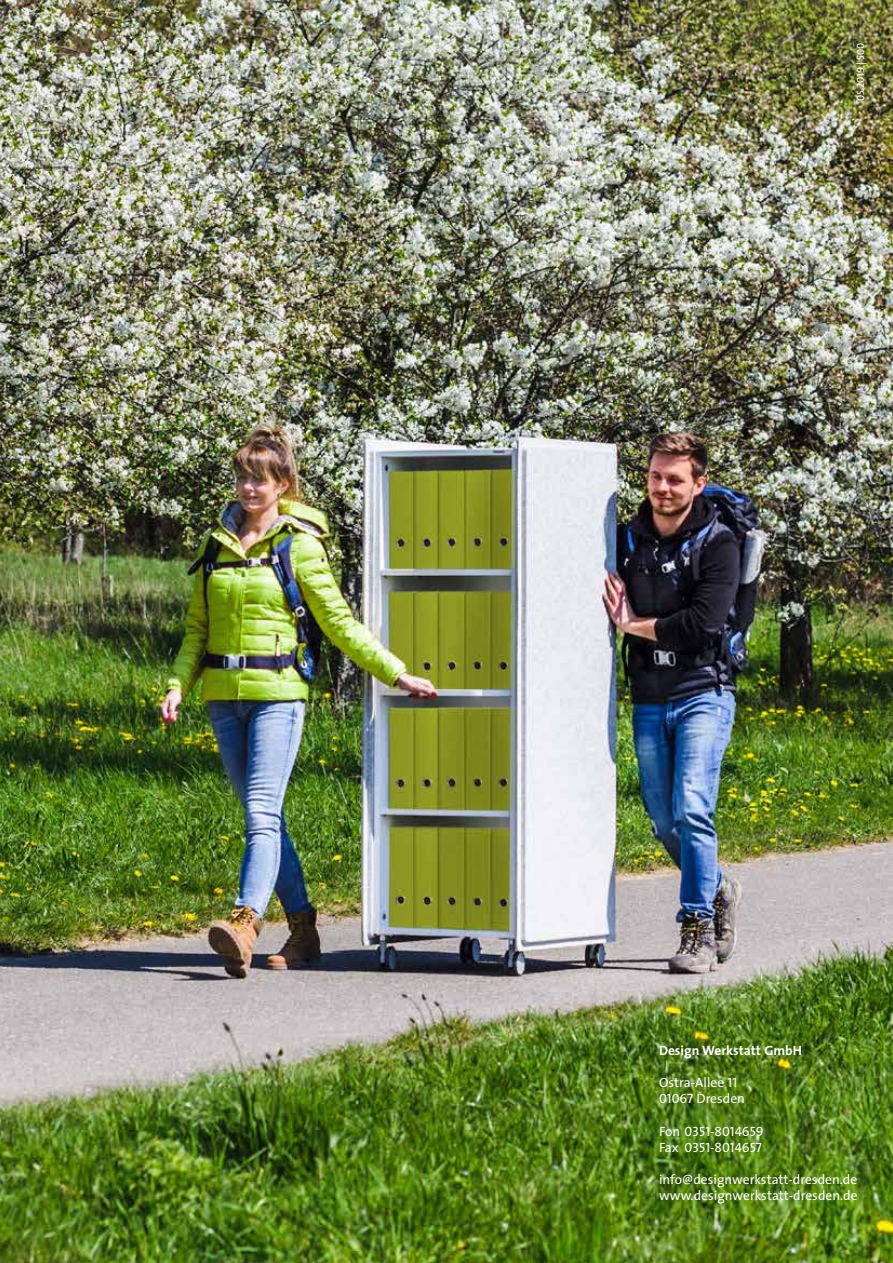
<style>
.page{position:relative;width:893px;height:1263px;background:#fff}
.page>*{position:absolute;margin:0;border:0;box-sizing:border-box;transform-origin:0 0}
.t1{font:13.5px/16.2px "The Sans";color:#fff}
.t2{font:13.5px/16.2px "The Sans Caps";color:#fff}
.t3{font:700 13.5px "The Sans";color:#fff}
.t4{font:10.5px "The Sans Caps";color:#fff}
.s1{font-family:"The Sans Caps"}
.s2{font-family:"The Sans"}
</style>
<div class="page">
<img style="left:0;top:0;width:893px;height:1263px">
<p class="t4" style="left:852px;top:101px;width:60px;rotate:-90deg">05.2019 | 500</p>
<p class="t3" style="left:659px;top:1039px;width:144px">Design Werkstatt GmbH</p>
<p class="t1" style="left:659px;top:1074px;width:88px">Ostra-Allee <span class="s1">11<br>01067</span> Dresden</p>
<p class="t2" style="left:659px;top:1122px;width:106px"><span class="s2">Fon</span> 0351-8014659<br><span class="s2">Fax</span> 0351-8014657</p>
<p class="t1" style="left:659px;top:1171px;width:200px">info@designwerkstatt-dresden.de www.designwerkstatt-dresden.de</p>
</div>
